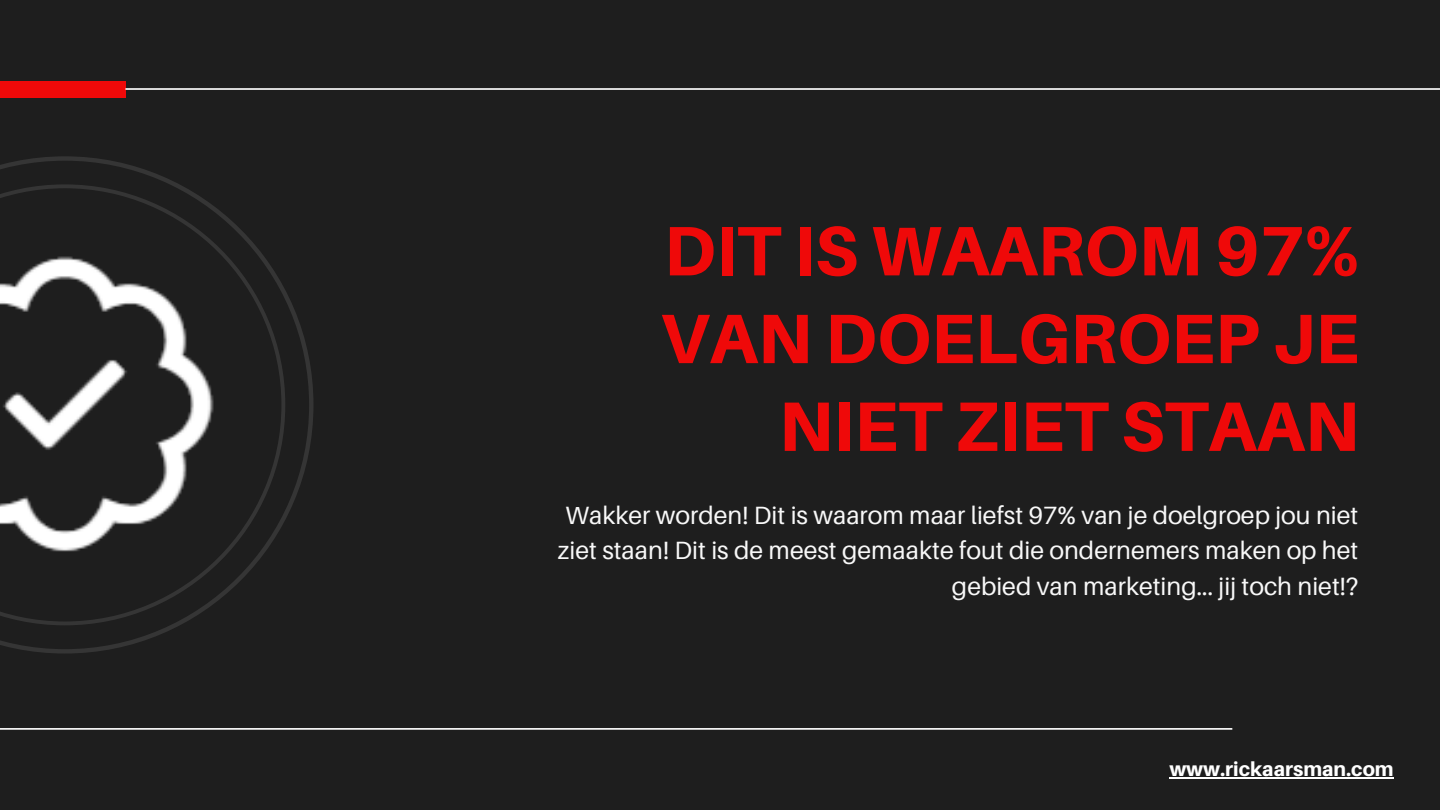
<style>
.page{position:relative;width:1440px;height:810px;background:#1e1e1e}
.page>*{position:absolute;margin:0;border:0;box-sizing:border-box;transform-origin:0 0}
.t1{font:800 70px/87.8px "Aileron";color:#ef0909;text-align:right}
.t2{font:25px/35.5px "Aileron";color:#f8f8f8;text-align:right}
.t3{font:800 20px "Aileron";color:#fff}
</style>
<div class="page">
<div style="left:0;top:81px;width:125px;height:16px;background:#ef0909"></div>
<hr style="left:125px;top:88px;width:1315px;height:2px;background:#d8d7d7">
<svg style="left:0;top:156px;width:314px;height:498px"></svg>
<svg style="left:0;top:184px;width:285px;height:441px"></svg>
<svg style="left:0;top:728px;width:1232px;height:2px;background:#d8d8d8"></svg>
<img style="left:0;top:215px;width:255px;height:380px">
<hr style="left:1169px;top:778px;width:225px;height:1px;background:#fff">
<h1 class="t1" style="left:660px;top:206px;width:701px">DIT IS WAAROM 97%<br>VAN DOELGROEP JE<br>NIET ZIET STAAN</h1>
<p class="t2" style="left:558px;top:497px;width:802px">Wakker worden! Dit is waarom maar liefst 97% van je doelgroep jou niet ziet staan! Dit is de meest gemaakte fout die ondernemers maken op het gebied van marketing... jij toch niet!?</p>
<p class="t3" style="left:1169px;top:757px;width:226px">www.rickaarsman.com</p>
</div>
